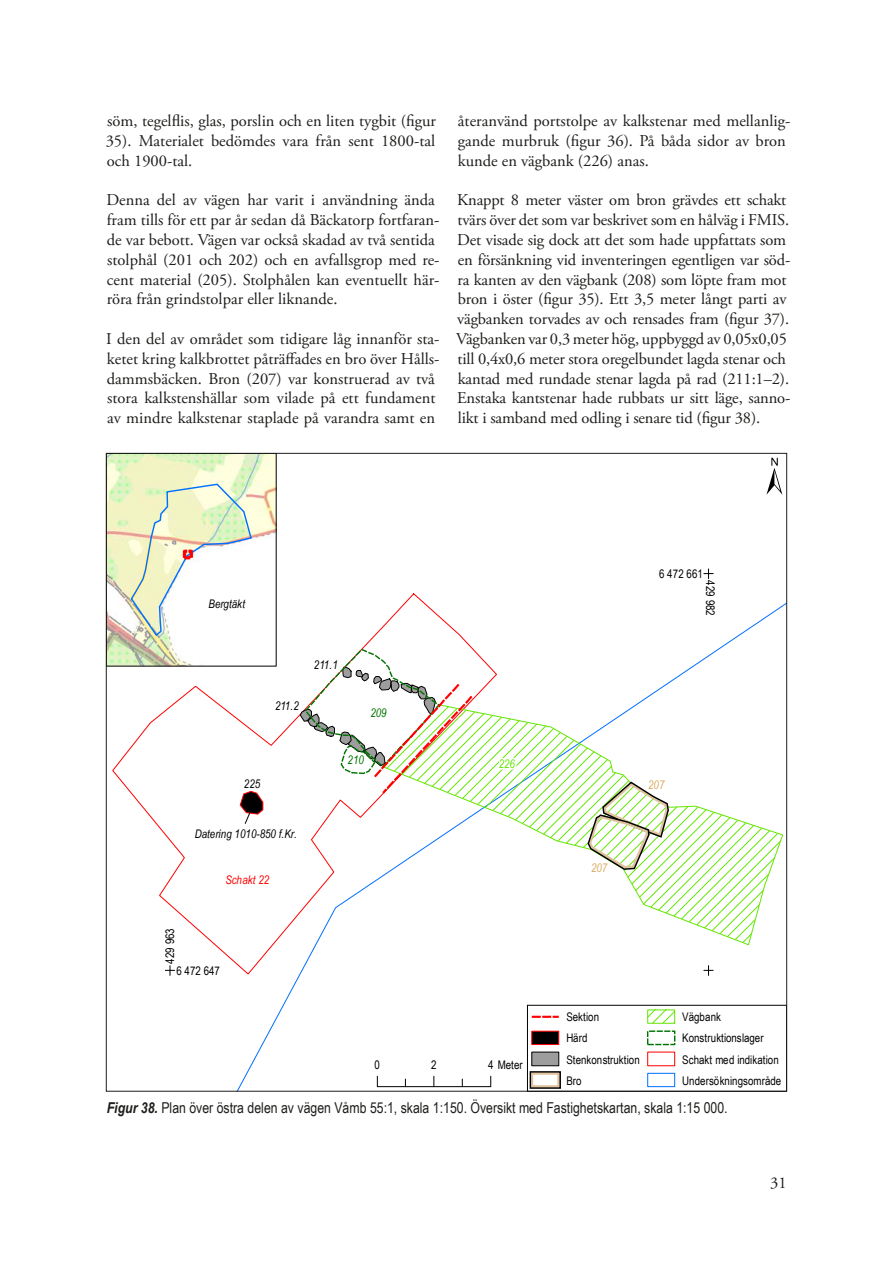
<style>
.page{position:relative;width:893px;height:1263px;background:#fff}
.page>*{position:absolute;margin:0;border:0;box-sizing:border-box;transform-origin:0 0}
.t1{font:52.5px "ESRI North";color:#000}
.t2{font:16.5px/19.8px "Adobe Garamond Pro";letter-spacing:-.01em;color:#1d1d1b}
.t3{font:15px "Arial Narrow";color:#1d1d1b}
.t4{font:11.85px/21.1px "Arial Narrow";color:#000}
.t5{font:italic 11.85px "Arial Narrow";color:#000}
.t6{font:italic 11.85px "Arial Narrow";color:#f00}
.t7{font:italic 11.85px "Arial Narrow";color:#007400}
.t8{font:italic 11.85px "Arial Narrow";color:#daac62}
.t9{font:italic 11.85px "Arial Narrow";color:#63e700}
.s1{font-weight:700;font-style:italic}
</style>
<div class="page">
<svg style="left:112px;top:593px;width:361px;height:382px"></svg>
<svg style="left:382px;top:704px;width:402px;height:242px"></svg>
<svg style="left:587px;top:715px;width:196px;height:230px"></svg>
<svg style="left:165px;top:966px;width:10px;height:9px"></svg>
<svg style="left:704px;top:966px;width:9px;height:9px"></svg>
<svg style="left:704px;top:569px;width:9px;height:10px"></svg>
<hr style="left:377px;top:1086px;width:114px;height:1px;background:#000">
<img style="left:108px;top:455px;width:166px;height:209px">
<svg style="left:129px;top:483px;width:124px;height:154px"></svg>
<svg style="left:527px;top:1005px;width:258px;height:84px"></svg>
<svg style="left:193px;top:648px;width:374px;height:297px"></svg>
<p class="t2" style="left:106px;top:112px;width:332px;text-align:justify">söm, tegelflis, glas, porslin och en liten tygbit (figur 35). Materialet bedömdes vara från sent 1800-tal och 1900-tal.</p>
<p class="t2" style="left:106px;top:191px;width:335px">Denna del av vägen har varit i användning ända fram tills för ett par år sedan då Bäckatorp fortfaran&shy;de var bebott. Vägen var också skadad av två sentida stolphål (201 och 202) och en avfallsgrop med re&shy;cent material (205). Stolphålen kan eventuellt här&shy;röra från grindstolpar eller liknande.</p>
<p class="t2" style="left:106px;top:329px;width:335px">I den del av området som tidigare låg innanför sta&shy;ketet kring kalkbrottet påträffades en bro över Hålls&shy;dammsbäcken. Bron (207) var konstruerad av två stora kalkstenshällar som vilade på ett fundament av mindre kalkstenar staplade på varandra samt en</p>
<p class="t2" style="left:458px;top:112px;width:334px">återanvänd portstolpe av kalkstenar med mellanlig&shy;gande murbruk (figur 36). På båda sidor av bron kunde en vägbank (226) anas.</p>
<p class="t2" style="left:456px;top:191px;width:336px">Knappt 8 meter väster om bron grävdes ett schakt tvärs över det som var beskrivet som en hålväg i FMIS.<br>Det visade sig dock att det som hade uppfattats som en försänkning vid inventeringen egentligen var söd&shy;ra kanten av den vägbank (208) som löpte fram mot bron i öster (figur 35). Ett 3,5 meter långt parti av vägbanken torvades av och rensades fram (figur 37).<br>Vägbanken var 0,3 meter hög, uppbyggd av 0,05x0,05 till 0,4x0,6 meter stora oregelbundet lagda stenar och kantad med rundade stenar lagda på rad (211:1–2).<br>Enstaka kantstenar hade rubbats ur sitt läge, sanno&shy;likt i samband med odling i senare tid (figur 38).</p>
<h1 class="t1" style="left:766px;top:446px;width:17px">±</h1>
<p class="t5" style="left:209px;top:596px;width:38px">Bergtäkt</p>
<p class="t5" style="left:275px;top:698px;width:25px">211.2</p>
<p class="t5" style="left:314px;top:656px;width:25px">211.1</p>
<p class="t7" style="left:370px;top:704px;width:18px">209</p>
<p class="t5" style="left:244px;top:775px;width:18px">225</p>
<p class="t7" style="left:348px;top:752px;width:18px">210</p>
<p class="t5" style="left:195px;top:826px;width:104px">Datering 1010-850 f.Kr.</p>
<p class="t6" style="left:225px;top:871px;width:45px">Schakt 22</p>
<p class="t4" style="left:159px;top:963px;width:37px;rotate:-90deg">429 963</p>
<p class="t4" style="left:176px;top:960px;width:45px">6 472 647</p>
<p class="t9" style="left:499px;top:756px;width:18px">226</p>
<p class="t4" style="left:659px;top:563px;width:45px">6 472 661</p>
<p class="t4" style="left:721px;top:580px;width:37px;rotate:90deg">429 982</p>
<p class="t8" style="left:591px;top:860px;width:18px">207</p>
<p class="t8" style="left:648px;top:776px;width:18px">207</p>
<p class="t4" style="left:375px;top:1054px;width:7px">0</p>
<p class="t4" style="left:431px;top:1054px;width:7px">2</p>
<p class="t4" style="left:488px;top:1054px;width:36px">4 Meter</p>
<p class="t4" style="left:566px;top:1006px;width:75px">Sektion<br>Härd<br>Stenkonstruktion<br>Bro</p>
<p class="t4" style="left:682px;top:1006px;width:101px">Vägbank<br>Konstruktionslager<br>Schakt med indikation<br>Undersökningsområde</p>
<p class="t3" style="left:107px;top:1097px;width:622px"><span class="s1">Figur 38.</span> Plan över östra delen av vägen Våmb 55:1, skala 1:150. Översikt med Fastighetskartan, skala 1:15 000.</p>
<p class="t2" style="left:770px;top:1173px;width:18px">31</p>
</div>
